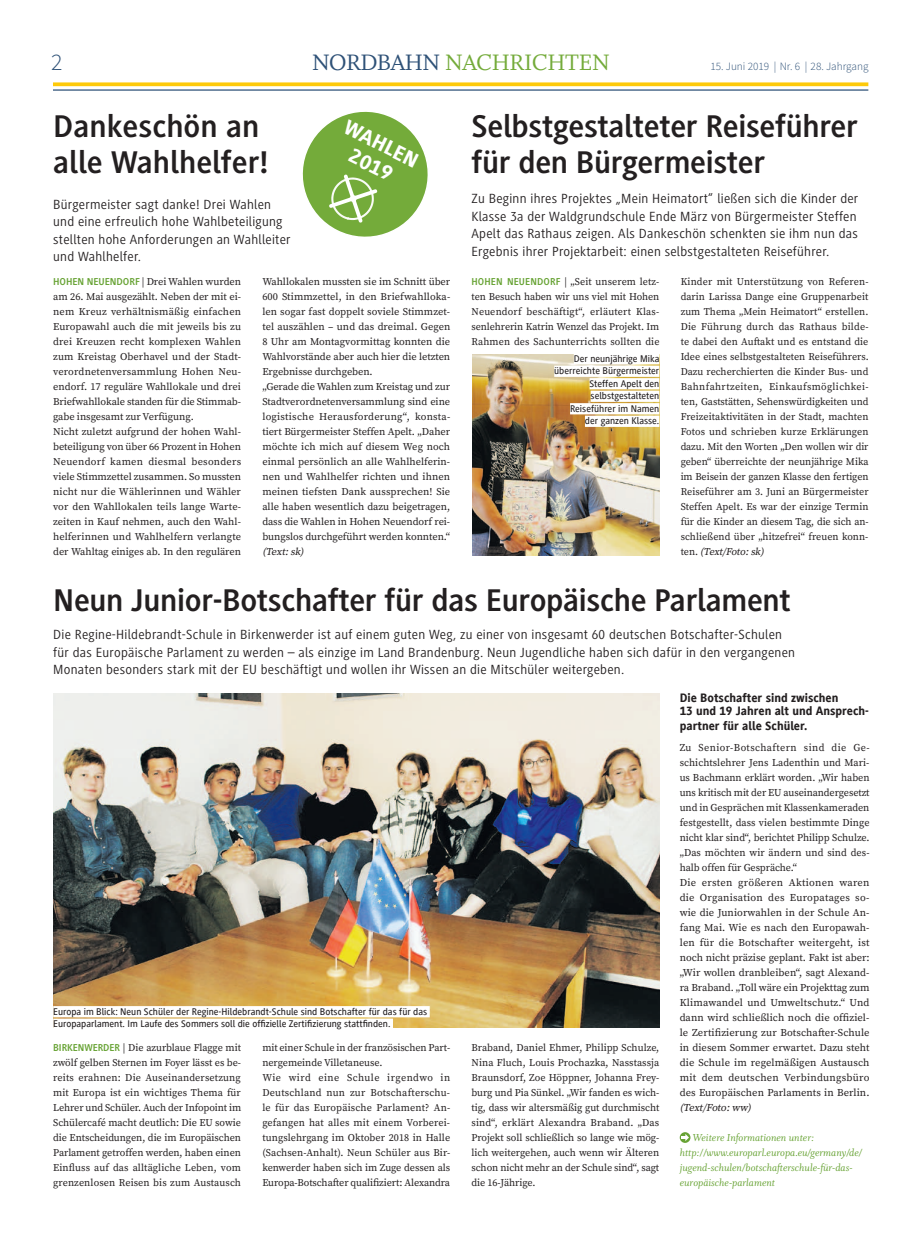
<style>
.page{position:relative;width:904px;height:1241px;background:#fff}
.page>*{position:absolute;margin:0;border:0;box-sizing:border-box;transform-origin:0 0}
.t1{font:700 32.5px/36.2px "Generis Sans Pro";letter-spacing:-.01em;color:#231f20}
.t2{font:25px "Whitman Roman LF";letter-spacing:-.02em;color:#74ab3a}
.t3{font:300 23.75px "Source Sans Pro";color:#2e5177}
.t4{font:800 21.38px/22.9px "Generis Sans Com";color:#fff;text-align:right}
.t5{font:13.75px/17.5px "Generis Sans Pro";letter-spacing:.02em;color:#231f20}
.t6{font:800 12.62px/14px "Generis Sans Com";color:#231f20;scale:.96 1}
.t7{font:11.38px/15px "Whitman Italic Os F";color:#68a335}
.t8{font:300 11.25px "Source Sans Pro";color:#2e5177}
.t9{font:10.5px/15px "Source Serif Pro";letter-spacing:.005em;color:#231f20}
.t10{font:italic 10.5px "Source Serif Pro";color:#231f20}
.t11{font:10.38px/15px "Source Serif Pro";color:#231f20;text-align:justify}
.t12{font:italic 10.38px "Source Serif Pro";color:#231f20}
.t13{font:500 10px/12.5px "Generis Sans Com";color:#231f20}
.s1{color:#2e5177}
.s2{font-family:"Generis Sans Pro";font-weight:700;color:#68a335}
.s3{font-style:italic}
</style>
<div class="page">
<svg style="left:53px;top:82px;width:815px;height:4px;background:#fecf24"></svg>
<hr style="left:53px;top:89px;width:815px;height:2px;background:#2e5177">
<svg style="left:679px;top:1131px;width:11px;height:11px"></svg>
<svg style="left:681px;top:1133px;width:8px;height:7px"></svg>
<img style="left:53px;top:693px;width:606px;height:334px">
<div style="left:53px;top:1005px;width:377px;height:12px;background:#fff"></div>
<div style="left:53px;top:1018px;width:340px;height:11px;background:#fff"></div>
<img style="left:473px;top:354px;width:186px;height:201px">
<svg style="left:302px;top:111px;width:126px;height:126px"></svg>
<div style="left:574px;top:353px;width:85px;height:11px;background:#fff"></div>
<div style="left:554px;top:365px;width:105px;height:12px;background:#fff"></div>
<div style="left:589px;top:378px;width:70px;height:11px;background:#fff"></div>
<div style="left:590px;top:390px;width:69px;height:12px;background:#fff"></div>
<div style="left:570px;top:403px;width:89px;height:11px;background:#fff"></div>
<div style="left:585px;top:415px;width:74px;height:12px;background:#fff"></div>
<h3 class="t3" style="left:51px;top:48px;width:13px">2</h3>
<h2 class="t2" style="left:312px;top:49px;width:299px"><span class="s1">NORDBAHN</span> NACHRICHTEN</h2>
<p class="t8" style="left:710px;top:59px;width:160px">15. Juni 2019 | Nr. 6 | 28. Jahrgang</p>
<h1 class="t1" style="left:53px;top:108px;width:217px">Dankeschön an alle Wahlhelfer!</h1>
<h3 class="t5" style="left:53px;top:195px;width:239px">Bürgermeister sagt danke! Drei Wahlen und eine erfreulich hohe Wahlbeteiligung stellten hohe Anforderungen an Wahlleiter und Wahlhelfer.</h3>
<h3 class="t4" style="left:350px;top:116px;width:65px;rotate:26deg">WA HLEN<br>2019</h3>
<h1 class="t1" style="left:471px;top:108px;width:388px">Selbstgestalteter Reiseführer für den Bürgermeister</h1>
<p class="t5" style="left:471px;top:190px;width:388px">Zu Beginn ihres Projektes „Mein Heimatort“ ließen sich die Kinder der Klasse 3a der Waldgrundschule Ende März von Bürgermeister Steffen Apelt das Rathaus zeigen. Als Dankeschön schenkten sie ihm nun das Ergebnis ihrer Projektarbeit: einen selbstgestalteten Reiseführer.</p>
<p class="t11" style="left:53px;top:274px;width:189px;text-align:left"><span class="s2">H ohen N euendorf</span> | Drei Wahlen wurden am 26. Mai ausgezählt. Neben der mit ei&shy;nem Kreuz verhältnismäßig einfachen Europawahl auch die mit jeweils bis zu drei Kreuzen recht komplexen Wahlen zum Kreistag Oberhavel und der Stadt&shy;verordnetenversammlung Hohen Neu&shy;endorf. 17 reguläre Wahllokale und drei Briefwahllokale standen für die Stimmab&shy;gabe insgesamt zur Verfügung.<br>Nicht zuletzt aufgrund der hohen Wahl&shy;beteiligung von über 66 Prozent in Hohen Neuendorf kamen diesmal besonders viele Stimmzettel zusammen. So mussten nicht nur die Wählerinnen und Wähler vor den Wahllokalen teils lange Warte&shy;zeiten in Kauf nehmen, auch den Wahl&shy;helferinnen und Wahlhelfern verlangte der Wahltag einiges ab. In den regulären</p>
<p class="t11" style="left:471px;top:274px;width:189px"><span class="s2">H ohen N euendorf</span> | „Seit unserem letz&shy;ten Besuch haben wir uns viel mit Hohen Neuendorf beschäftigt“, erläutert Klas&shy;senlehrerin Katrin Wenzel das Projekt. Im Rahmen des Sachunterrichts sollten die</p>
<p class="t11" style="left:262px;top:274px;width:189px;text-align:left">Wahllokalen mussten sie im Schnitt über 600 Stimmzettel, in den Briefwahlloka&shy;len sogar fast doppelt soviele Stimmzet&shy;tel auszählen – und das dreimal. Gegen 8 Uhr am Montagvormittag konnten die Wahlvorstände aber auch hier die letzten Ergebnisse durchgeben.<br>„Gerade die Wahlen zum Kreistag und zur Stadtverordnetenversammlung sind eine logistische Herausforderung“, konsta&shy;tiert Bürgermeister Steffen Apelt. „Daher möchte ich mich auf diesem Weg noch einmal persönlich an alle Wahlhelferin&shy;nen und Wahlhelfer richten und ihnen meinen tiefsten Dank aussprechen! Sie alle haben wesentlich dazu beigetragen, dass die Wahlen in Hohen Neuendorf rei&shy;bungslos durchgeführt werden konnten.“</p>
<p class="t12" style="left:262px;top:545px;width:45px">(Text:sk)</p>
<p class="t13" style="left:554px;top:352px;width:107px;text-align:right">Der neunjährige Mika überreichte Bürgermeister<br>Steffen Apelt den selbstgestalteten<br>Reiseführer im Namen<br>der ganzen Klasse.</p>
<p class="t11" style="left:680px;top:274px;width:189px">Kinder mit Unterstützung von Referen&shy;darin Larissa Dange eine Gruppenarbeit zum Thema „Mein Heimatort“ erstellen.<br>Die Führung durch das Rathaus bilde&shy;te dabei den Auftakt und es entstand die Idee eines selbstgestalteten Reiseführers.<br>Dazu recherchierten die Kinder Bus- und Bahnfahrtzeiten, Einkaufsmöglichkei&shy;ten, Gaststätten, Sehenswürdigkeiten und Freizeitaktivitäten in der Stadt, machten Fotos und schrieben kurze Erklärungen dazu. Mit den Worten „Den wollen wir dir geben“ überreichte der neunjährige Mika im Beisein der ganzen Klasse den fertigen Reiseführer am 3. Juni an Bürgermeister Steffen Apelt. Es war der einzige Termin für die Kinder an diesem Tag, die sich an&shy;schließend über „hitzefrei“ freuen konn&shy;t e n . <span class="s3">(Text/Foto:sk)</span></p>
<h1 class="t1" style="left:53px;top:582px;width:739px">Neun Junior-Botschafter für das Europäische Parlament</h1>
<p class="t5" style="left:53px;top:626px;width:743px">Die Regine-Hildebrandt-Schule in Birkenwerder ist auf einem guten Weg, zu einer von insgesamt 60 deutschen Botschafter-Schulen für das Europäische Parlament zu werden – als einzige im Land Brandenburg. Neun Jugendliche haben sich dafür in den vergangenen<br>Monaten besonders stark mit der EU beschäftigt und wollen ihr Wissen an die Mitschüler weitergeben.</p>
<p class="t13" style="left:53px;top:1005px;width:375px">Europa im Blick: Neun Schüler der Regine-Hildebrandt-Schule sind Botschafter für das für das<br>Europaparlament. Im Laufe des Sommers soll die offizielle Zertifizierung stattfinden.</p>
<p class="t11" style="left:53px;top:1039px;width:189px"><span class="s2">Birkenwerder</span> | Die azurblaue Flagge mit zwölf gelben Sternen im Foyer lässt es be&shy;reits erahnen: Die Auseinandersetzung mit Europa ist ein wichtiges Thema für Lehrer und Schüler. Auch der Infopoint im Schülercafé macht deutlich: Die EU sowie die Entscheidungen, die im Europäischen Parlament getroffen werden, haben einen Einfluss auf das alltägliche Leben, vom grenzenlosen Reisen bis zum Austausch</p>
<p class="t11" style="left:262px;top:1040px;width:189px;text-align:left">mit einer Schule in der französischen Part&shy;nergemeinde Villetaneuse.<br>Wie wird eine Schule irgendwo in Deutschland nun zur Botschafterschu&shy;le für das Europäische Parlament? An&shy;gefangen hat alles mit einem Vorberei&shy;tungslehrgang im Oktober 2018 in Halle (Sachsen-Anhalt). Neun Schüler aus Bir&shy;kenwerder haben sich im Zuge dessen als Europa-Botschafter qualifiziert: Alexandra</p>
<p class="t11" style="left:471px;top:1039px;width:189px">Braband, Daniel Ehmer, Philipp Schulze, Nina Fluch, Louis Prochazka, Nasstassja Braunsdorf, Zoe Höppner, Johanna Frey&shy;burg und Pia Sünkel. „Wir fanden es wich&shy;tig, dass wir altersmäßig gut durchmischt sind“, erklärt Alexandra Braband. „Das Projekt soll schließlich so lange wie mög&shy;lich weitergehen, auch wenn wir Älteren schon nicht mehr an der Schule sind“, sagt die 16-Jährige.</p>
<p class="t6" style="left:679px;top:690px;width:199px">Die Botschafter sind zwischen<br>13 und 19 Jahren alt und Ansprech&shy;partner für alle Schüler.</p>
<p class="t9" style="left:679px;top:739px;width:191px">Zu Senior-Botschaftern sind die Ge&shy;schichtslehrer Jens Ladenthin und Mari&shy;us Bachmann erklärt worden. „Wir haben uns kritisch mit der EU auseinandergesetzt und in Gesprächen mit Klassenkameraden festgestellt, dass vielen bestimmte Dinge nicht klar sind“, berichtet Philipp Schulze. „Das möchten wir ändern und sind des&shy;halb offen für Gespräche.“<br>Die ersten größeren Aktionen waren die Organisation des Europatages so&shy;wie die Juniorwahlen in der Schule An&shy;fang Mai. Wie es nach den Europawah&shy;len für die Botschafter weitergeht, ist noch nicht präzise geplant. Fakt ist aber: „Wir wollen dranbleiben“, sagt Alexand&shy;ra Braband. „Toll wäre ein Projekttag zum Klimawandel und Umweltschutz.“ Und dann wird schließlich noch die offiziel&shy;le Zertifizierung zur Botschafter-Schule in diesem Sommer erwartet. Dazu steht die Schule im regelmäßigen Austausch mit dem deutschen Verbindungsbüro des Europäischen Parlaments in Berlin.</p>
<p class="t10" style="left:679px;top:1100px;width:75px">(Text/Foto:ww)</p>
<p class="t7" style="left:679px;top:1129px;width:184px;text-indent:13px">Weitere Informationen unter: http://www.europarl.europa.eu/germany/de/ jugend-schulen/botschafterschule-für-das&shy;europäische-parlament</p>
</div>
